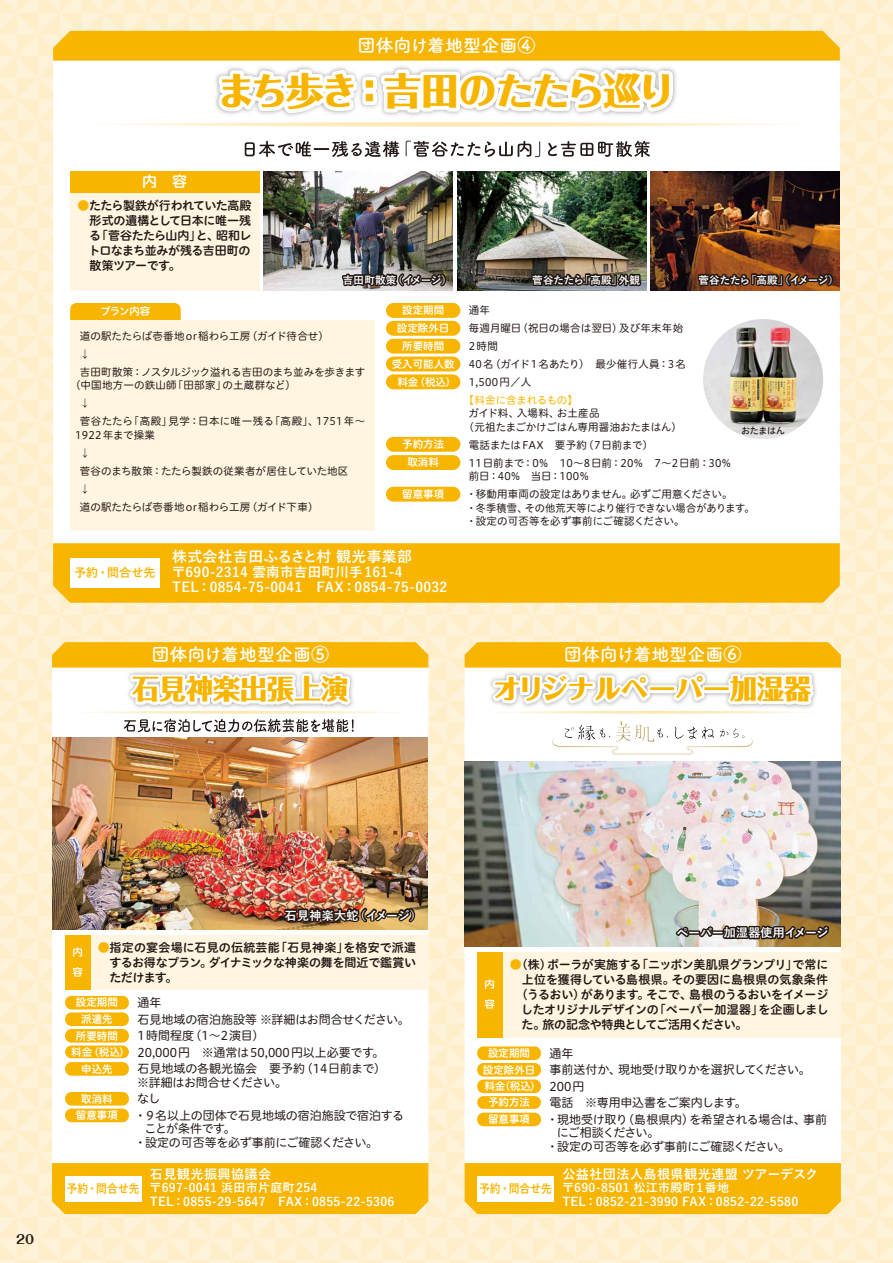
<style>
.page{position:relative;width:893px;height:1263px;background:#fef0d1}
.page>*{position:absolute;margin:0;border:0;box-sizing:border-box;transform-origin:0 0}
.t1{font:800 37.5px "Folk Pro";letter-spacing:-.045em;color:#f8b500}
.t2{font:800 27px "Folk Pro";color:#f8b500}
.t3{font:700 18px "Tsuku A Rd Gothic";color:#fff}
.t4{font:15px "Hiragino UD Sans R Std N W6";color:#fff}
.t5{font:700 14.85px "Yu Go";letter-spacing:.025em;color:#fff}
.t6{font:700 13.5px/15px "Yu Go";letter-spacing:.025em;color:#fff}
.t7{font:700 13.2px "Yu Go";letter-spacing:.025em;color:#fff}
.t8{font:700 12.15px "Maru Fo Pro";color:#221815}
.t9{font:12px/16.5px "Hiragino UD Sans R Std W4";letter-spacing:-.015em;color:#221815}
.t10{font:12px/15px "Hiragino UD Sans R Std N W6";letter-spacing:-.025em;color:#221815;text-align:justify}
.t11{font:700 12px/13.5px "Yu Go";letter-spacing:.025em;color:#fff}
.t12{font:12px "Hiragino UD Sans R Std N W6";letter-spacing:-.045em;color:#221815}
.t13{font:12px "Hiragino UD Sans R Std N W6";letter-spacing:.005em;color:#221815}
.t14{font:700 12px "Yu Go";color:#f8b500;scale:.9 1}
.t15{font:700 12px "Yu Go";letter-spacing:-.015em;color:#fff}
.t16{font:700 12px "Yu Go";color:#f8b500}
.t17{font:10.5px/18px "Hiragino UD Sans R Std W4";letter-spacing:.01em;color:#221815}
.t18{font:10.5px/16.5px "Hiragino UD Sans R Std N W6";color:#fff;text-align:center}
.t19{font:10.5px/18px "Hiragino UD Sans R Std W4";letter-spacing:-.015em;color:#221815}
.t20{font:10.5px/13.5px "Hiragino UD Sans R Std W4";letter-spacing:-.01em;color:#221815}
.t21{font:700 10.5px "Yu Go";letter-spacing:-.035em;color:#fff}
.t22{font:10.5px "Hiragino UD Sans R Std W4";letter-spacing:-.02em;color:#f8b500}
.t23{font:700 10.5px "Yu Go";letter-spacing:.025em;color:#fff}
.t24{font:700 10.5px "Yu Go";letter-spacing:.005em;color:#fff}
.t25{font:9px "Hiragino UD Sans R Std W5";letter-spacing:-.03em;color:#221815}
.s1{color:#f8b500}
</style>
<div class="page">
<div style="left:53px;top:157px;width:787px;height:386px;background:#fff"></div>
<div style="left:53px;top:543px;width:787px;height:60px;background:#f8b500"></div>
<img style="left:457px;top:171px;width:189px;height:119px">
<img style="left:651px;top:171px;width:189px;height:119px">
<img style="left:264px;top:171px;width:189px;height:119px">
<div style="left:70px;top:303px;width:111px;height:30px;background:#f8b500;border-radius:6px"></div>
<div style="left:70px;top:320px;width:305px;height:210px;background:#fff5e0"></div>
<div style="left:70px;top:171px;width:189px;height:119px;background:#fff5e0"></div>
<div style="left:386px;top:303px;width:74px;height:15px;background:#f8b500;border-radius:7px"></div>
<div style="left:386px;top:357px;width:74px;height:14px;background:#f8b500;border-radius:7px"></div>
<div style="left:386px;top:455px;width:74px;height:15px;background:#f8b500;border-radius:7px"></div>
<div style="left:386px;top:437px;width:74px;height:15px;background:#f8b500;border-radius:7px"></div>
<div style="left:386px;top:487px;width:74px;height:15px;background:#f8b500;border-radius:7px"></div>
<div style="left:386px;top:374px;width:74px;height:15px;background:#f8b500;border-radius:7px"></div>
<div style="left:386px;top:321px;width:74px;height:15px;background:#f8b500;border-radius:7px"></div>
<div style="left:386px;top:339px;width:74px;height:15px;background:#f8b500;border-radius:7px"></div>
<svg style="left:53px;top:30px;width:787px;height:127px;background:#f7e7bb"></svg>
<div style="left:70px;top:558px;width:89px;height:29px;background:#fff"></div>
<svg style="left:340px;top:259px;width:108px;height:41px;background:#918e8c"></svg>
<img style="left:530px;top:227px;width:114px;height:72px">
<img style="left:696px;top:227px;width:139px;height:70px">
<div style="left:70px;top:171px;width:189px;height:21px;background:#f8b500"></div>
<img style="left:703px;top:319px;width:120px;height:120px;border-radius:60px">
<div style="left:465px;top:747px;width:376px;height:416px;background:#fff"></div>
<div style="left:465px;top:1163px;width:376px;height:51px;background:#f8b500"></div>
<img style="left:465px;top:762px;width:375px;height:184px">
<div style="left:477px;top:1046px;width:64px;height:14px;background:#f8b500;border-radius:6px"></div>
<div style="left:477px;top:1063px;width:64px;height:13px;background:#f8b500;border-radius:6px"></div>
<div style="left:477px;top:1079px;width:64px;height:14px;background:#f8b500;border-radius:6px"></div>
<div style="left:477px;top:1096px;width:64px;height:13px;background:#f8b500;border-radius:6px"></div>
<div style="left:477px;top:1113px;width:64px;height:13px;background:#f8b500;border-radius:6px"></div>
<div style="left:477px;top:1176px;width:77px;height:25px;background:#fff"></div>
<svg style="left:465px;top:642px;width:376px;height:105px;background:#f9e5af"></svg>
<div style="left:477px;top:952px;width:364px;height:86px;background:#fff5e0"></div>
<div style="left:477px;top:952px;width:25px;height:86px;background:#f8b500"></div>
<img style="left:673px;top:917px;width:159px;height:34px">
<img style="left:545px;top:712px;width:215px;height:50px">
<div style="left:52px;top:732px;width:376px;height:431px;background:#fff"></div>
<div style="left:52px;top:1163px;width:376px;height:51px;background:#f8b500"></div>
<img style="left:52px;top:738px;width:376px;height:191px">
<div style="left:65px;top:996px;width:64px;height:13px;background:#f8b500;border-radius:6px"></div>
<div style="left:65px;top:1012px;width:64px;height:14px;background:#f8b500;border-radius:6px"></div>
<div style="left:65px;top:1029px;width:64px;height:13px;background:#f8b500;border-radius:6px"></div>
<div style="left:65px;top:1045px;width:64px;height:13px;background:#f8b500;border-radius:6px"></div>
<div style="left:65px;top:1062px;width:64px;height:14px;background:#f8b500;border-radius:6px"></div>
<div style="left:65px;top:1092px;width:64px;height:13px;background:#f8b500;border-radius:6px"></div>
<div style="left:65px;top:1108px;width:64px;height:14px;background:#f8b500;border-radius:6px"></div>
<div style="left:65px;top:1176px;width:76px;height:25px;background:#fff"></div>
<svg style="left:52px;top:642px;width:376px;height:90px;background:#f4e1ad"></svg>
<div style="left:65px;top:935px;width:364px;height:55px;background:#fff5e0"></div>
<div style="left:65px;top:935px;width:25px;height:55px;background:#f8b500"></div>
<img style="left:280px;top:899px;width:137px;height:36px">
<h3 class="t3" style="left:358px;top:31px;width:179px">団体向け着地型企画④</h3>
<h1 class="t1" style="left:218px;top:59px;width:459px">まち歩き：吉田のたたら巡り</h1>
<h3 class="t4" style="left:142px;top:170px;width:46px">内　容</h3>
<p class="t10" style="left:89px;top:198px;width:165px;text-indent:-11px"><span class="s1">●</span>たたら製鉄が行われていた高殿形式の遺構として日本に唯一残る「菅谷たたら山内」と、昭和レトロなまち並みが残る吉田町の散策ツアーです。</p>
<p class="t23" style="left:343px;top:274px;width:110px">吉田町散策（イメージ）</p>
<p class="t24" style="left:532px;top:274px;width:109px">菅谷たたら「高殿」外観</p>
<p class="t21" style="left:698px;top:274px;width:142px">菅谷たたら「高殿」（イメージ）</p>
<p class="t18" style="left:100px;top:302px;width:52px">プラン内容</p>
<p class="t18" style="left:402px;top:302px;width:43px">設定期間</p>
<p class="t19" style="left:80px;top:326px;width:287px">道の駅たたらば壱番地or稲わら工房（ガイド待合せ）<br>↓<br>吉田町散策：ノスタルジック溢れる吉田のまち並みを歩きます</p>
<p class="t17" style="left:80px;top:376px;width:287px;text-indent:-10px">（中国地方一の鉄山師「田部家」の土蔵群など）<br>↓<br>菅谷たたら「高殿」見学：日本に唯一残る「高殿」、1751年～</p>
<p class="t17" style="left:80px;top:425px;width:270px;text-indent:-5px">1922年まで操業<br>↓<br>菅谷のまち散策：たたら製鉄の従業者が居住していた地区↓<br>道の駅たたらば壱番地or稲わら工房（ガイド下車）</p>
<p class="t18" style="left:397px;top:319px;width:54px;line-height:17.9px">設定除外日所要時間</p>
<p class="t18" style="left:392px;top:355px;width:64px">受入可能人数</p>
<p class="t18" style="left:397px;top:373px;width:60px">料金（税込）</p>
<p class="t18" style="left:402px;top:435px;width:43px">予約方法</p>
<p class="t18" style="left:402px;top:485px;width:43px">留意事項</p>
<p class="t18" style="left:407px;top:454px;width:33px">取消料</p>
<p class="t16" style="left:74px;top:566px;width:83px">予約・問合せ先</p>
<h3 class="t5" style="left:172px;top:548px;width:241px">株式会社吉田ふるさと村 観光事業部</h3>
<p class="t6" style="left:172px;top:565px;width:277px">〒690-2314 雲南市吉田町川手161-4<br>TEL：0854-75-0041　FAX：0854-75-0032</p>
<p class="t17" style="left:469px;top:300px;width:219px">通年<br>毎週月曜日（祝日の場合は翌日）及び年末年始<br>2時間<br>40名（ガイド1名あたり）　最少催行人員：3名<br>1,500円／人</p>
<p class="t22" style="left:464px;top:392px;width:116px">【料金に含まれるもの】</p>
<p class="t20" style="left:464px;top:406px;width:220px;text-indent:5px">ガイド料、入場料、お土産品<br>（元祖たまごかけごはん専用醤油おたまはん）</p>
<p class="t17" style="left:469px;top:435px;width:275px">電話またはFAX　要予約（7日前まで）<br>11日前まで：0％　10～8日前：20％　7～2日前：30％　</p>
<p class="t17" style="left:466px;top:466px;width:268px">前日：40%　当日：100％<br>・移動用車両の設定はありません。必ずご用意ください。</p>
<p class="t17" style="left:466px;top:500px;width:290px;line-height:13.5px">・冬季積雪、その他荒天等により催行できない場合があります。・設定の可否等を必ず事前にご確認ください。</p>
<p class="t25" style="left:741px;top:423px;width:45px">おたまはん</p>
<h3 class="t3" style="left:151px;top:640px;width:179px">団体向け着地型企画⑤</h3>
<h2 class="t2" style="left:132px;top:666px;width:217px">石見神楽出張上演</h2>
<h3 class="t3" style="left:564px;top:640px;width:179px">団体向け着地型企画⑥</h3>
<h2 class="t2" style="left:494px;top:666px;width:319px">オリジナルペーパー加湿器</h2>
<p class="t8" style="left:16px;top:1229px;width:20px">20</p>
<p class="t11" style="left:285px;top:909px;width:138px">石見神楽大蛇（イメージ）</p>
<p class="t18" style="left:72px;top:941px;width:12px;line-height:19.8px;text-align:left">内容</p>
<p class="t10" style="left:110px;top:939px;width:308px;text-indent:-12px"><span class="s1">●</span>指定の宴会場に石見の伝統芸能「石見神楽」を格安で派遣するお得なプラン。ダイナミックな神楽の舞を間近で鑑賞いただけます。</p>
<p class="t9" style="left:137px;top:994px;width:274px">通年<br>石見地域の宿泊施設等 ※詳細はお問合せください。<br>1時間程度（1～2演目）<br>20,000円　※通常は50,000円以上必要です。<br>石見地域の各観光協会　要予約（14日前まで）</p>
<p class="t9" style="left:134px;top:1073px;width:271px">※詳細はお問合せください。<br>なし<br>・9名以上の団体で石見地域の宿泊施設で宿泊する</p>
<p class="t9" style="left:134px;top:1121px;width:245px;line-height:13.5px;text-indent:10px">ことが条件です。<br>・設定の可否等を必ず事前にご確認ください。</p>
<p class="t7" style="left:150px;top:1166px;width:123px">石見観光振興協議会</p>
<p class="t11" style="left:150px;top:1181px;width:246px">〒697-0041 浜田市片庭町254<br>TEL：0855-29-5647　FAX：0855-22-5306</p>
<p class="t18" style="left:76px;top:994px;width:43px">設定期間</p>
<p class="t18" style="left:81px;top:1010px;width:33px">派遣先</p>
<p class="t18" style="left:76px;top:1027px;width:43px">所要時間</p>
<p class="t18" style="left:71px;top:1043px;width:60px">料金（税込）</p>
<p class="t18" style="left:81px;top:1060px;width:33px">申込先</p>
<p class="t18" style="left:76px;top:1090px;width:43px">取消料留意事項</p>
<p class="t14" style="left:67px;top:1182px;width:83px">予約・問合せ先</p>
<p class="t18" style="left:485px;top:974px;width:12px;line-height:19.8px;text-align:left">内容</p>
<p class="t15" style="left:676px;top:926px;width:154px">ペーパー加湿器使用イメージ</p>
<p class="t10" style="left:510px;top:956px;width:320px"><span class="s1">●</span>（株）ポーラが実施する「ニッポン美肌県グランプリ」で常に</p>
<p class="t13" style="left:522px;top:970px;width:308px">上位を獲得している島根県。その要因に島根県の気象条件</p>
<p class="t12" style="left:516px;top:985px;width:314px">（うるおい）があります。そこで、島根のうるおいをイメージ</p>
<p class="t10" style="left:521px;top:1001px;width:309px">したオリジナルデザインの「ペーパー加湿器」を企画しまし</p>
<p class="t12" style="left:522px;top:1015px;width:227px">た。旅の記念や特典としてご活用ください。</p>
<p class="t18" style="left:483px;top:1044px;width:59px">設定期間<br>設定除外日料金（税込）予約方法<br>留意事項</p>
<p class="t9" style="left:547px;top:1044px;width:282px">通年<br>事前送付か、現地受け取りかを選択してください。<br>200円<br>電話　※専用申込書をご案内します。<br>・現地受け取り（島根県内）を希望される場合は、事前</p>
<p class="t9" style="left:547px;top:1125px;width:245px;line-height:13.5px;text-indent:10px">にご相談ください。<br>・設定の可否等を必ず事前にご確認ください。</p>
<p class="t7" style="left:562px;top:1166px;width:258px">公益社団法人島根県観光連盟 ツアーデスク</p>
<p class="t11" style="left:562px;top:1181px;width:238px">〒690-8501 松江市殿町1番地<br>TEL：0852-21-3990 FAX：0852-22-5580</p>
<p class="t14" style="left:479px;top:1182px;width:83px">予約・問合せ先</p>
</div>
